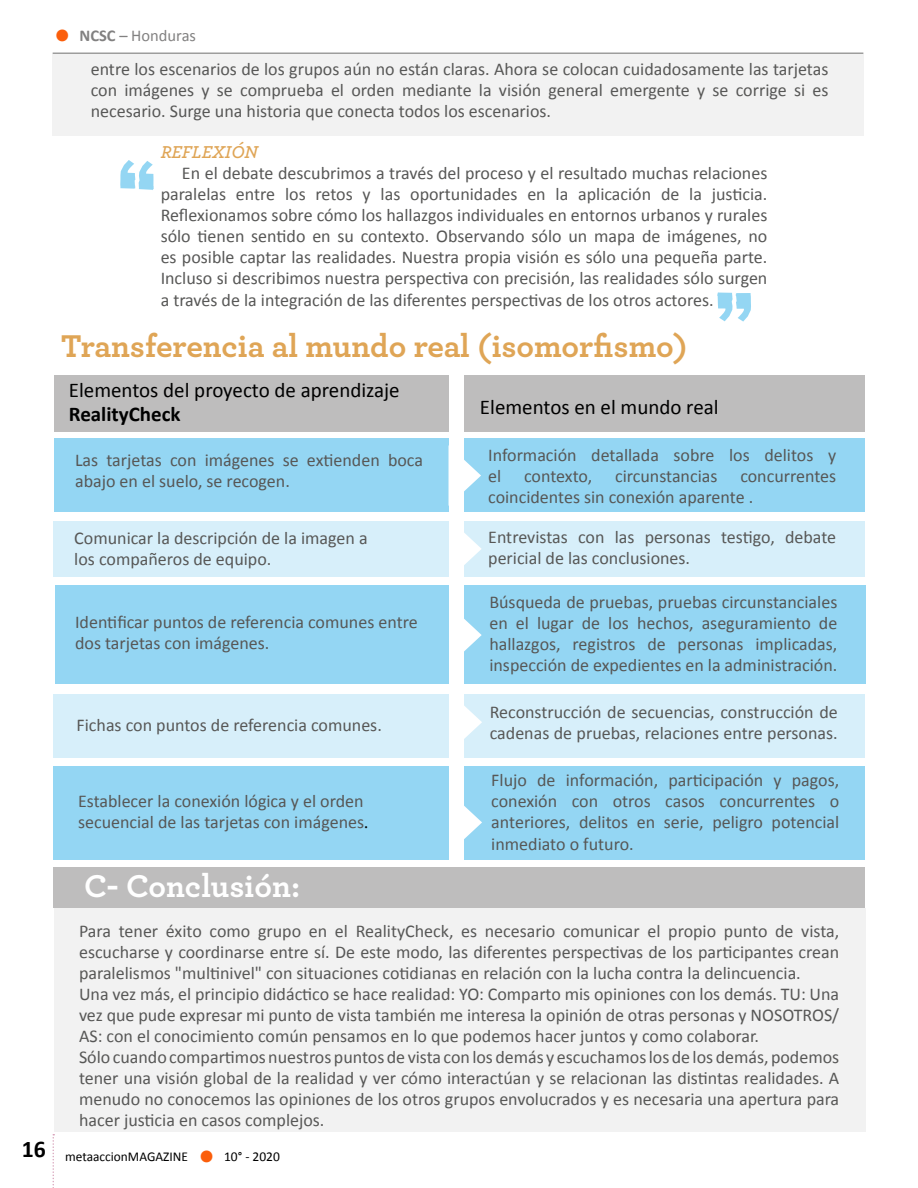
<style>
.page{position:relative;width:918px;height:1188px;background:#fff}
.page>*{position:absolute;margin:0;border:0;box-sizing:border-box;transform-origin:0 0}
.t1{font:700 33px "Archer";letter-spacing:-.005em;color:#dfa556}
.t2{font:700 33px "Archer";color:#fff}
.t3{font:700 24px "Calibri";color:#000}
.t4{font:21px "Calibri";color:#000}
.t5{font:700 21px "Calibri";color:#000}
.t6{font:18px/21px "Calibri";color:#575756}
.t7{font:italic 600 18px "Archer";color:#dfa556}
.t8{font:16.5px "Calibri";color:#828181}
.t9{font:13.5px "Calibri";color:#000}
.s1{font-weight:700;font-size:33px;color:#fb5e0b}
.s2{font-weight:700}
.s3{font-family:"Minion Pro";color:#000}
</style>
<div class="page">
<svg style="left:52px;top:1134px;width:2px;height:54px"></svg>
<div style="left:53px;top:54px;width:811px;height:82px;background:#f2f2f2"></div>
<svg style="left:120px;top:160px;width:34px;height:30px"></svg>
<svg style="left:717px;top:292px;width:34px;height:30px"></svg>
<div style="left:53px;top:521px;width:811px;height:56px;background:#d7effa"></div>
<div style="left:53px;top:766px;width:811px;height:93px;background:#94d6f3"></div>
<div style="left:53px;top:695px;width:811px;height:63px;background:#d7effa"></div>
<div style="left:55px;top:586px;width:810px;height:98px;background:#94d6f3"></div>
<div style="left:54px;top:438px;width:810px;height:74px;background:#94d6f3"></div>
<div style="left:54px;top:375px;width:810px;height:57px;background:#bebdbd"></div>
<div style="left:449px;top:370px;width:15px;height:491px;background:#fff"></div>
<svg style="left:464px;top:460px;width:17px;height:31px"></svg>
<svg style="left:464px;top:533px;width:18px;height:32px"></svg>
<svg style="left:464px;top:619px;width:18px;height:33px"></svg>
<svg style="left:464px;top:694px;width:18px;height:45px"></svg>
<svg style="left:464px;top:806px;width:18px;height:33px"></svg>
<div style="left:54px;top:908px;width:811px;height:224px;background:#f2f2f2"></div>
<div style="left:54px;top:867px;width:811px;height:41px;background:#bebdbd"></div>
<hr style="left:53px;top:52px;width:810px;height:2px;background:#9d9d9c">
<p class="t8" style="left:54px;top:25px;width:144px"><span class="s1">•</span> <span class="s2">NCSC</span> – Honduras</p>
<p class="t6" style="left:91px;top:57px;width:739px;text-align:justify">entre los escenarios de los grupos aún no están claras. Ahora se colocan cuidadosamente las tarjetas con imágenes y se comprueba el orden mediante la visión general emergente y se corrige si es necesario. Surge una historia que conecta todos los escenarios.</p>
<p class="t7" style="left:161px;top:138px;width:99px">REFLEXIÓN</p>
<p class="t6" style="left:161px;top:162px;width:608px;text-align:justify;text-indent:21px">En el debate descubrimos a través del proceso y el resultado muchas relaciones paralelas entre los retos y las oportunidades en la aplicación de la justicia.<br>Reflexionamos sobre cómo los hallazgos individuales en entornos urbanos y rurales sólo tienen sentido en su contexto. Observando sólo un mapa de imágenes, no es posible captar las realidades. Nuestra propia visión es sólo una pequeña parte.<br>Incluso si describimos nuestra perspectiva con precisión, las realidades sólo surgen a través de la integración de las diferentes perspectivas de los otros actores.</p>
<h1 class="t1" style="left:61px;top:320px;width:628px">Transferencia al mundo real (isomorfismo)</h1>
<p class="t4" style="left:69px;top:377px;width:332px">Elementos del proyecto de aprendizaje</p>
<p class="t5" style="left:69px;top:401px;width:113px">RealityCheck</p>
<p class="t4" style="left:480px;top:394px;width:240px">Elementos en el mundo real</p>
<p class="t6" style="left:75px;top:449px;width:350px">Las tarjetas con imágenes se extienden boca abajo en el suelo, se recogen.</p>
<p class="t6" style="left:488px;top:444px;width:350px">Información detallada sobre los delitos y el</p>
<p class="t6" style="left:524px;top:465px;width:70px">contexto,</p>
<p class="t6" style="left:615px;top:465px;width:104px">circunstancias</p>
<p class="t6" style="left:488px;top:465px;width:349px;text-indent:252px">concurrentes coincidentes sin conexión aparente .</p>
<p class="t6" style="left:74px;top:527px;width:295px">Comunicar la descripción de la imagen a los compañeros de equipo.</p>
<p class="t6" style="left:488px;top:526px;width:350px">Entrevistas con las personas testigo, debate pericial de las conclusiones.</p>
<p class="t6" style="left:75px;top:611px;width:344px">Identificar puntos de referencia comunes entre dos tarjetas con imágenes.</p>
<p class="t6" style="left:77px;top:713px;width:307px">Fichas con puntos de referencia comunes.</p>
<p class="t6" style="left:489px;top:590px;width:350px;text-align:justify">Búsqueda de pruebas, pruebas circunstanciales en el lugar de los hechos, aseguramiento de hallazgos, registros de personas implicadas, inspección de expedientes en la administración.</p>
<p class="t6" style="left:490px;top:700px;width:349px">Reconstrucción de secuencias, construcción de cadenas de pruebas, relaciones entre personas.</p>
<h2 class="t3" style="left:22px;top:1134px;width:26px">16</h2>
<p class="t6" style="left:78px;top:789px;width:292px;line-height:21.6px">Establecer la conexión lógica y el orden secuencial de las tarjetas con imágenes<span class="s3">.</span></p>
<p class="t6" style="left:491px;top:769px;width:349px;text-align:justify">Flujo de información, participación y pagos, conexión con otros casos concurrentes o anteriores, delitos en serie, peligro potencial inmediato o futuro.</p>
<h1 class="t2" style="left:84px;top:860px;width:218px">C- Conclusión:</h1>
<p class="t6" style="left:79px;top:920px;width:762px">Para tener éxito como grupo en el RealityCheck, es necesario comunicar el propio punto de vista, escucharse y coordinarse entre sí. De este modo, las diferentes perspectivas de los participantes crean paralelismos "multinivel" con situaciones cotidianas en relación con la lucha contra la delincuencia.<br>Una vez más, el principio didáctico se hace realidad: YO: Comparto mis opiniones con los demás. TU: Una vez que pude expresar mi punto de vista también me interesa la opinión de otras personas y NOSOTROS/ AS: con el conocimiento común pensamos en lo que podemos hacer juntos y como colaborar.<br>Sólo cuando compartimos nuestros puntos de vista con los demás y escuchamos los de los demás, podemos tener una visión global de la realidad y ver cómo interactúan y se relacionan las distintas realidades. A menudo no conocemos las opiniones de los otros grupos envolucrados y es necesaria una apertura para hacer justicia en casos complejos.</p>
<p class="t9" style="left:65px;top:1148px;width:124px">metaaccionMAGAZINE</p>
<p class="t9" style="left:199px;top:1148px;width:83px"><span class="s1">•</span> 10° - 2020</p>
</div>
